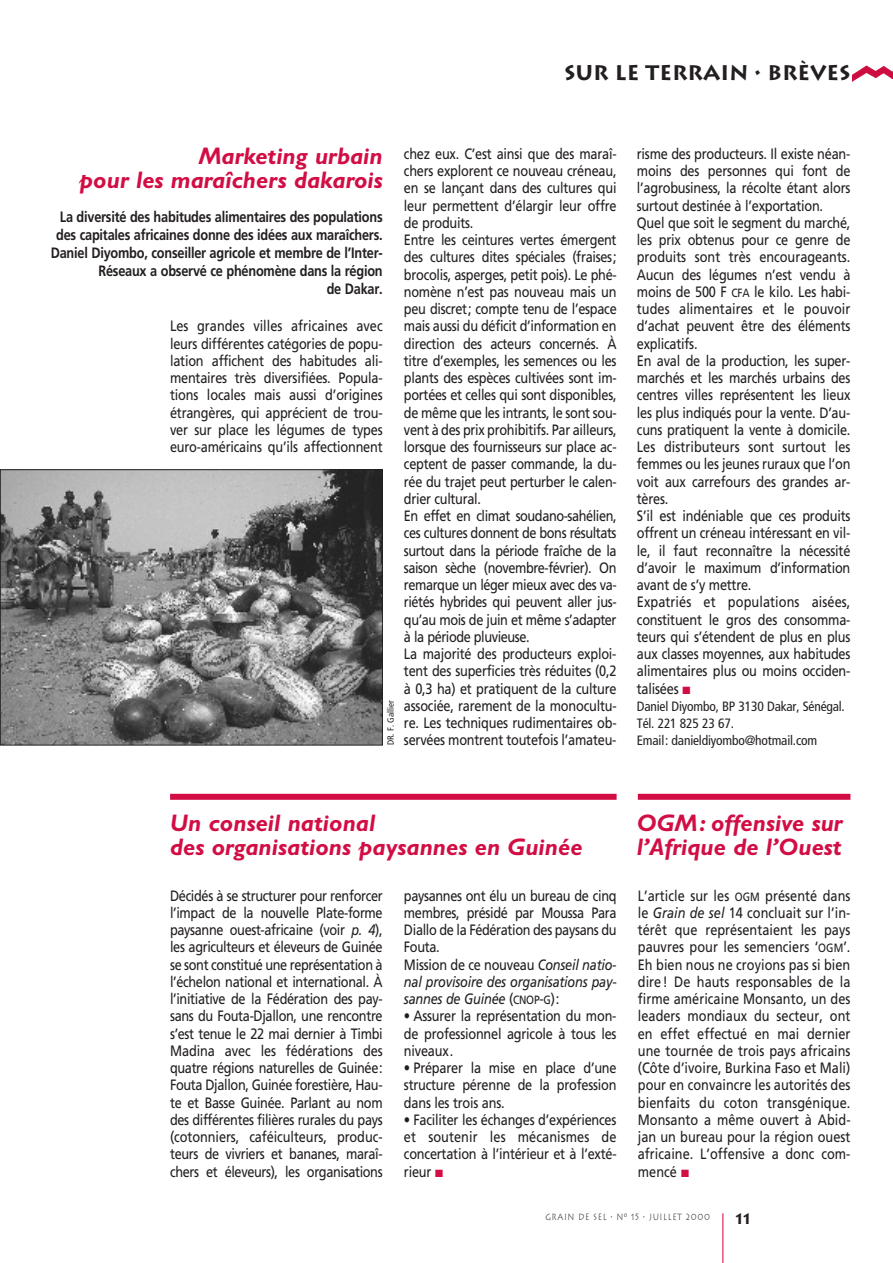
<style>
.page{position:relative;width:893px;height:1263px;background:#fff}
.page>*{position:absolute;margin:0;border:0;box-sizing:border-box;transform-origin:0 0}
.t1{font:italic 700 24px/24px "Gill Sans";color:#d20d44}
.t2{font:700 21px "Lithos";color:#231f20}
.t3{font:15px/17.2px "Frutiger";letter-spacing:-.015em;color:#231f20;text-align:justify;scale:.85 1}
.t4{font:700 15px/18px "Frutiger";letter-spacing:-.015em;color:#231f20;text-align:right;scale:.85 1}
.t5{font:700 15px "Lithos";color:#231f20}
.t6{font:condensed 13.5px/17.2px "Frutiger";letter-spacing:-.015em;color:#231f20}
.t7{font:300 9px "Lithos";letter-spacing:.08em;color:#231f20;scale:.85 1}
.t8{font:condensed 9px "Frutiger";color:#231f20}
.s1{font-size:12px}
.s2{color:#d20d44}
.s3{font-style:italic}
</style>
<div class="page">
<hr style="left:722px;top:1213px;width:1px;height:50px;background:#d20d44">
<svg style="left:853px;top:66px;width:39px;height:15px"></svg>
<img style="left:2px;top:471px;width:379px;height:272px">
<div style="left:0;top:469px;width:383px;height:276px;border:1px solid #231f20"></div>
<div style="left:170px;top:794px;width:447px;height:6px;background:#d20d44"></div>
<div style="left:638px;top:794px;width:212px;height:6px;background:#d20d44"></div>
<h2 class="t2" style="left:564px;top:60px;width:288px">SUR LE TERRAIN • BRÈVES</h2>
<h1 class="t1" style="left:79px;top:146px;width:305px;text-align:right">Marketing urbain<br>pour les maraîchers dakarois</h1>
<p class="t4" style="left:51px;top:209px;width:392px">La diversité des habitudes alimentaires des populations des capitales africaines donne des idées aux maraîchers.<br>Daniel Diyombo, conseiller agricole et membre de l’Inter-Réseaux a observé ce phénomène dans la région<br>de Dakar.</p>
<p class="t3" style="left:170px;top:319px;width:252px">Les grandes villes africaines avec leurs différentes catégories de popu&shy;lation affichent des habitudes ali&shy;mentaires très diversifiées. Popula&shy;tions locales mais aussi d’origines étrangères, qui apprécient de trou&shy;ver sur place les légumes de types euro-américains qu’ils affectionnent</p>
<p class="t8" style="left:387px;top:745px;width:47px;rotate:-90deg">DR. F. Gallier</p>
<p class="t3" style="left:404px;top:146px;width:252px;text-align:left">chez eux. C’est ainsi que des maraî&shy;chers explorent ce nouveau créneau, en se lançant dans des cultures qui leur permettent d’élargir leur offre de produits.<br>Entre les ceintures vertes émergent des cultures dites spéciales (fraises; brocolis, asperges, petit pois). Le phé&shy;nomène n’est pas nouveau mais un peu discret; compte tenu de l’espace mais aussi du déficit d’information en direction des acteurs concernés. À titre d’exemples, les semences ou les plants des espèces cultivées sont im&shy;portées et celles qui sont disponibles, de même que les intrants, le sont sou&shy;vent à des prix prohibitifs. Par ailleurs, lorsque des fournisseurs sur place ac&shy;ceptent de passer commande, la du&shy;rée du trajet peut perturber le calen&shy;drier cultural.<br>En effet en climat soudano-sahélien, ces cultures donnent de bons résultats surtout dans la période fraîche de la saison sèche (novembre-février). On remarque un léger mieux avec des va&shy;riétés hybrides qui peuvent aller jus&shy;qu’au mois de juin et même s’adapter à la période pluvieuse.<br>La majorité des producteurs exploi&shy;tent des superficies très réduites (0,2 à 0,3 ha) et pratiquent de la culture associée, rarement de la monocultu&shy;re. Les techniques rudimentaires ob&shy;servées montrent toutefois l’amateu-</p>
<p class="t3" style="left:637px;top:146px;width:253px;text-align:left">risme des producteurs. Il existe néan&shy;moins des personnes qui font de l’agrobusiness, la récolte étant alors surtout destinée à l’exportation.<br>Quel que soit le segment du marché, les prix obtenus pour ce genre de produits sont très encourageants.<br>Aucun des légumes n’est vendu à moins de 500 F <span class="s1">CFA</span> le kilo. Les habi&shy;tudes alimentaires et le pouvoir d’achat peuvent être des éléments explicatifs.<br>En aval de la production, les super&shy;marchés et les marchés urbains des centres villes représentent les lieux les plus indiqués pour la vente. D’au&shy;cuns pratiquent la vente à domicile.<br>Les distributeurs sont surtout les femmes ou les jeunes ruraux que l’on voit aux carrefours des grandes ar&shy;tères.<br>S’il est indéniable que ces produits offrent un créneau intéressant en vil&shy;le, il faut reconnaître la nécessité d’avoir le maximum d’information avant de s’y mettre.<br>Expatriés et populations aisées, constituent le gros des consomma&shy;teurs qui s’étendent de plus en plus aux classes moyennes, aux habitudes alimentaires plus ou moins occiden&shy;talisées <span class="s2">■</span></p>
<p class="t6" style="left:637px;top:699px;width:209px">Daniel Diyombo, BP 3130 Dakar, Sénégal.<br>Tél. 221 825 23 67.<br>Email: danieldiyombo@hotmail.com</p>
<h1 class="t1" style="left:170px;top:813px;width:414px">Un conseil national<br>des organisations paysannes en Guinée</h1>
<h1 class="t1" style="left:637px;top:813px;width:207px">OGM: offensive sur l’Afrique de l’Ouest</h1>
<p class="t3" style="left:170px;top:888px;width:252px">Décidés à se structurer pour renforcer l’impact de la nouvelle Plate-forme paysanne ouest-africaine (voir <span class="s3">p. 4</span>), les agriculteurs et éleveurs de Guinée se sont constitué une représentation à l’échelon national et international. À l’initiative de la Fédération des pay&shy;sans du Fouta-Djallon, une rencontre s’est tenue le 22 mai dernier à Timbi Madina avec les fédérations des quatre régions naturelles de Guinée:<br>Fouta Djallon, Guinée forestière, Hau&shy;te et Basse Guinée. Parlant au nom des différentes filières rurales du pays (cotonniers, caféiculteurs, produc&shy;teurs de vivriers et bananes, maraî&shy;chers et éleveurs), les organisations</p>
<p class="t3" style="left:404px;top:888px;width:252px;text-align:left">paysannes ont élu un bureau de cinq membres, présidé par Moussa Para<br>Diallo de la Fédération des paysans du<br>Fouta.<br>Mission de ce nouveau <span class="s3">Conseil natio&shy;nal provisoire des organisations pay&shy;sannes de Guinée</span> (<span class="s1">CNOP</span>-<span class="s1">G</span>):</p>
<p class="t3" style="left:404px;top:1009px;width:252px">• Assurer la représentation du mon&shy;de professionnel agricole à tous les niveaux.</p>
<p class="t3" style="left:404px;top:1060px;width:252px">• Préparer la mise en place d’une structure pérenne de la profession dans les trois ans.</p>
<p class="t3" style="left:404px;top:1112px;width:252px">• Faciliter les échanges d’expériences et soutenir les mécanismes de concertation à l’intérieur et à l’exté&shy;rieur <span class="s2">■</span></p>
<p class="t3" style="left:638px;top:888px;width:252px">L’article sur les <span class="s1">OGM</span> présenté dans le <span class="s3">Grain de sel</span> 14 concluait sur l’in&shy;térêt que représentaient les pays pauvres pour les semenciers ‘<span class="s1">OGM</span>’.<br>Eh bien nous ne croyions pas si bien dire! De hauts responsables de la firme américaine Monsanto, un des leaders mondiaux du secteur, ont en effet effectué en mai dernier une tournée de trois pays africains (Côte d’ivoire, Burkina Faso et Mali) pour en convaincre les autorités des bienfaits du coton transgénique.<br>Monsanto a même ouvert à Abid&shy;jan un bureau pour la région ouest africaine. L’offensive a donc com&shy;mencé <span class="s2">■</span></p>
<p class="t7" style="left:545px;top:1211px;width:195px">GRAIN DE SEL • Nº 15 • JUILLET 2000</p>
<p class="t5" style="left:736px;top:1210px;width:16px">11</p>
</div>
